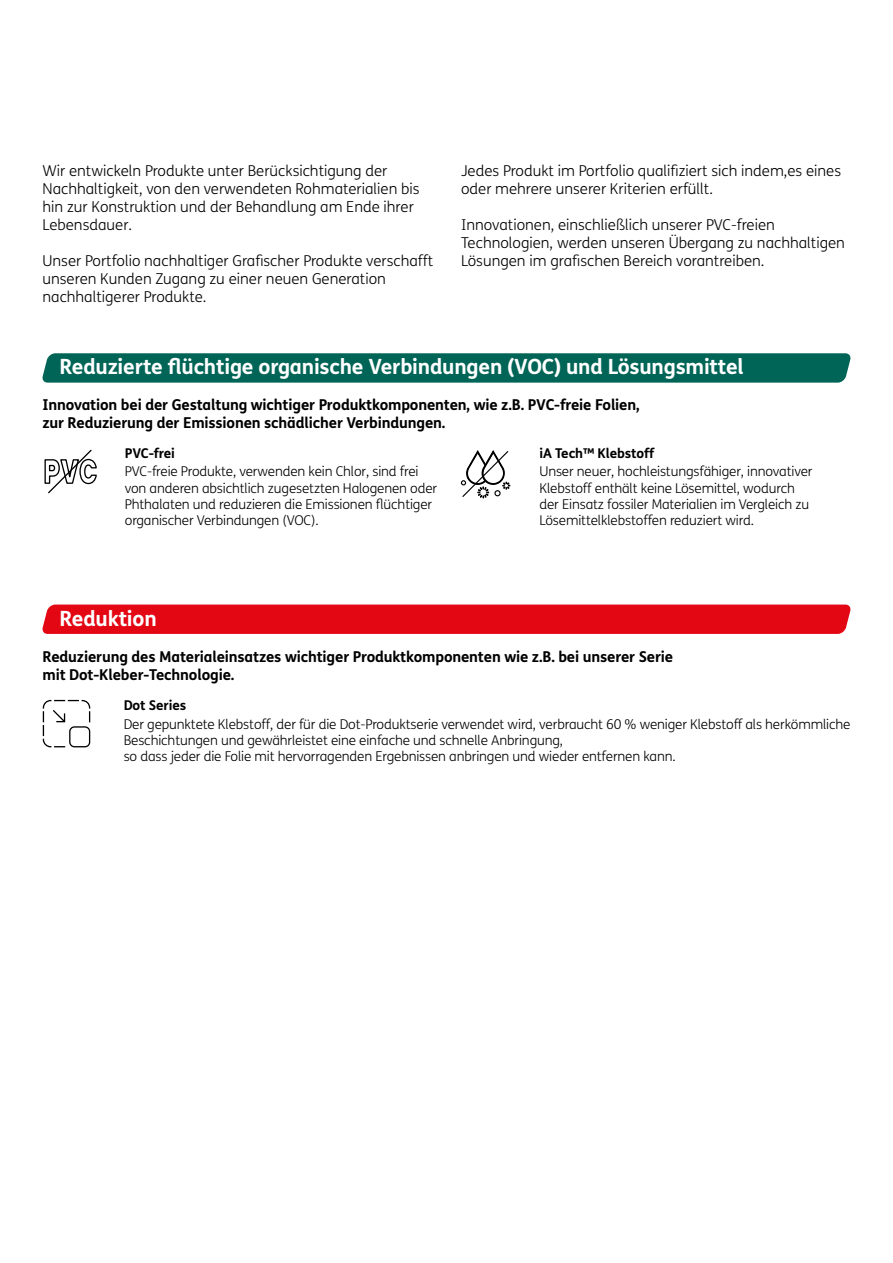
<style>
.page{position:relative;width:893px;height:1263px;background:#fff}
.page>*{position:absolute;margin:0;border:0;box-sizing:border-box;transform-origin:0 0}
.t1{font:700 21px "FS Me";letter-spacing:-.01em;color:#fff}
.t2{font:300 15px/18px "FS Me";color:#000}
.t3{font:700 15px/18px "FS Me";letter-spacing:-.01em;color:#000}
.t4{font:300 13.5px/16.2px "FS Me";letter-spacing:-.01em;color:#000}
.t5{font:700 13.5px "FS Me";letter-spacing:-.01em;color:#000}
</style>
<div class="page">
<svg style="left:42px;top:604px;width:809px;height:30px;background:#e30d19"></svg>
<svg style="left:42px;top:353px;width:809px;height:30px;background:#07695a"></svg>
<svg style="left:44px;top:449px;width:53px;height:45px"></svg>
<svg style="left:43px;top:700px;width:47px;height:47px"></svg>
<svg style="left:461px;top:450px;width:49px;height:48px"></svg>
<p class="t2" style="left:43px;top:162px;width:379px">Wir entwickeln Produkte unter Berücksichtigung der Nachhaltigkeit, von den verwendeten Rohmaterialien bis hin zur Konstruktion und der Behandlung am Ende ihrer Lebensdauer.</p>
<p class="t2" style="left:43px;top:252px;width:392px">Unser Portfolio nachhaltiger Grafischer Produkte verschafft unseren Kunden Zugang zu einer neuen Generation nachhaltigerer Produkte.</p>
<p class="t2" style="left:461px;top:162px;width:382px">Jedes Produkt im Portfolio qualifiziert sich indem,es eines oder mehrere unserer Kriterien erfüllt.</p>
<p class="t2" style="left:461px;top:216px;width:385px">Innovationen, einschließlich unserer PVC-freien<br>Technologien, werden unseren Übergang zu nachhaltigen<br>Lösungen im grafischen Bereich vorantreiben.</p>
<h1 class="t1" style="left:60px;top:351px;width:686px">Reduzierte flüchtige organische Verbindungen (VOC) und Lösungsmittel</h1>
<p class="t3" style="left:43px;top:395px;width:599px">Innovation bei der Gestaltung wichtiger Produktkomponenten, wie z.B. PVC-freie Folien, zur Reduzierung der Emissionen schädlicher Verbindungen.</p>
<p class="t5" style="left:539px;top:443px;width:116px">iA Tech™ Klebstoff</p>
<p class="t4" style="left:539px;top:463px;width:275px">Unser neuer, hochleistungsfähiger, innovativer Klebstoff enthält keine Lösemittel, wodurch der Einsatz fossiler Materialien im Vergleich zu Lösemittelklebstoffen reduziert wird.</p>
<p class="t5" style="left:125px;top:443px;width:52px">PVC-frei</p>
<p class="t4" style="left:125px;top:463px;width:314px">PVC-freie Produkte, verwenden kein Chlor, sind frei von anderen absichtlich zugesetzten Halogenen oder Phthalaten und reduzieren die Emissionen flüchtiger organischer Verbindungen (VOC).</p>
<h1 class="t1" style="left:60px;top:603px;width:99px">Reduktion</h1>
<p class="t3" style="left:43px;top:647px;width:632px">Reduzierung des Materialeinsatzes wichtiger Produktkomponenten wie z.B. bei unserer Serie mit Dot-Kleber-Technologie.</p>
<p class="t5" style="left:124px;top:695px;width:64px">Dot Series</p>
<p class="t4" style="left:124px;top:716px;width:728px">Der gepunktete Klebstoff, der für die Dot-Produktserie verwendet wird, verbraucht 60 % weniger Klebstoff als herkömmliche<br>Beschichtungen und gewährleistet eine einfache und schnelle Anbringung,<br>so dass jeder die Folie mit hervorragenden Ergebnissen anbringen und wieder entfernen kann.</p>
</div>
